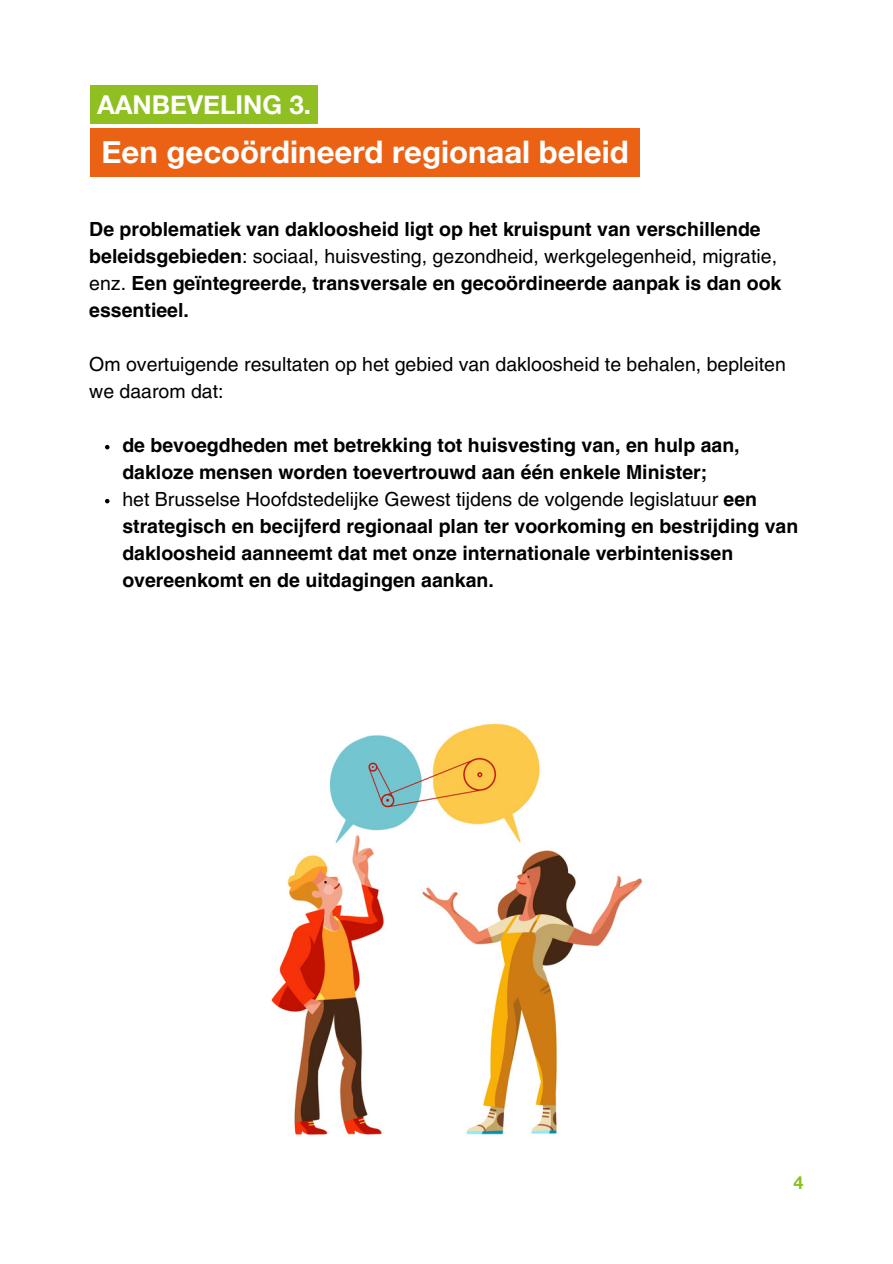
<style>
.page{position:relative;width:893px;height:1264px;background:#fff}
.page>*{position:absolute;margin:0;border:0;box-sizing:border-box;transform-origin:0 0}
.t1{font:700 31.05px "Helvetica Neue";color:#fff}
.t2{font:700 25.95px "Helvetica Neue";color:#fff}
.t3{font:700 19.5px/27px "Helvetica LT Pro";color:#000}
.t4{font:19.5px/27px "Helvetica LT Pro";color:#000}
.t5{font:700 18px "Helvetica Neue";color:#8fbf21}
.s1{font-weight:400}
</style>
<div class="page">
<img style="left:271px;top:723px;width:372px;height:412px">
<svg style="left:105px;top:445px;width:4px;height:4px"></svg>
<svg style="left:105px;top:499px;width:4px;height:4px"></svg>
<div style="left:90px;top:128px;width:549px;height:48px;background:#eb6215"></div>
<div style="left:90px;top:85px;width:228px;height:39px;background:#8fbf21"></div>
<p class="t2" style="left:97px;top:88px;width:215px">AANBEVELING 3.</p>
<p class="t1" style="left:101px;top:133px;width:528px">Een gecoördineerd regionaal beleid</p>
<p class="t3" style="left:89px;top:217px;width:693px">De problematiek van dakloosheid ligt op het kruispunt van verschillende beleidsgebieden<span class="s1">: sociaal, huisvesting, gezondheid, werkgelegenheid, migratie, enz.</span> Een geïntegreerde, transversale en gecoördineerde aanpak is dan ook essentieel.</p>
<p class="t4" style="left:89px;top:352px;width:698px">Om overtuigende resultaten op het gebied van dakloosheid te behalen, bepleiten we daarom dat:</p>
<p class="t3" style="left:122px;top:433px;width:618px">de bevoegdheden met betrekking tot huisvesting van, en hulp aan, dakloze mensen worden toevertrouwd aan één enkele Minister;</p>
<p class="t3" style="left:122px;top:487px;width:677px"><span class="s1">het Brusselse Hoofdstedelijke Gewest tijdens de volgende legislatuur</span> een strategisch en becijferd regionaal plan ter voorkoming en bestrijding van dakloosheid aanneemt dat met onze internationale verbintenissen overeenkomt en de uitdagingen aankan.</p>
<p class="t5" style="left:793px;top:1171px;width:11px">4</p>
</div>
